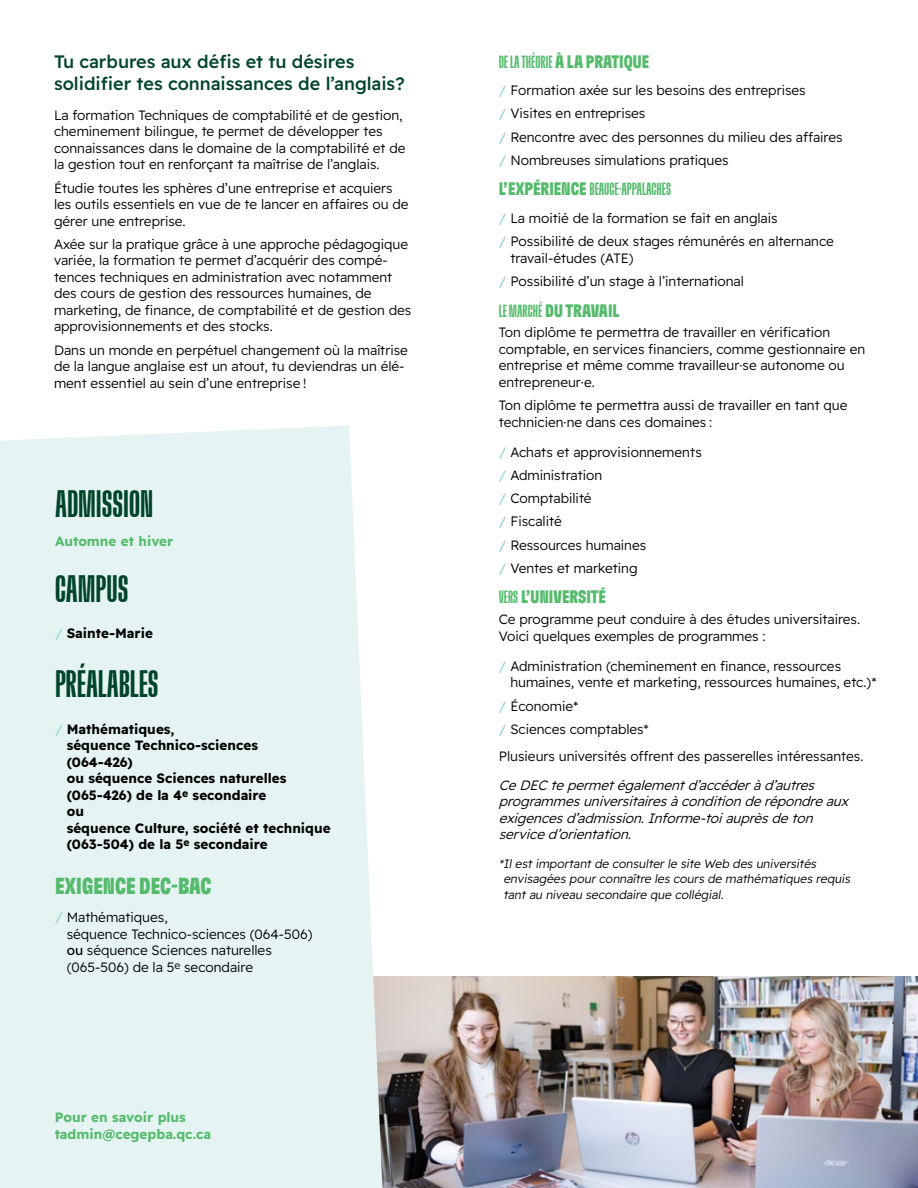
<style>
.page{position:relative;width:918px;height:1188px;background:#fff}
.page>*{position:absolute;margin:0;border:0;box-sizing:border-box;transform-origin:0 0}
.t1{font:39px "GT Flexa X Cm Md";color:#00452b}
.t2{font:23.1px "GT Flexa Cm Bl";color:#55bb6c}
.t3{font:500 18px/22.5px "Readex Pro";color:#00452b}
.t4{font:18px "GT Flexa X Cm Md";color:#55bb6c}
.t5{font:18px "GT Flexa Cm Bl";color:#55bb6c}
.t6{font:300 13.5px/16.5px "Readex Pro";color:#000}
.t7{font:700 13.5px/16.5px "Readex Pro";color:#000}
.t8{font:italic 300 13.5px/16.5px "Readex Pro";color:#000}
.t9{font:700 13.5px/16.5px "Readex Pro";color:#55bb6c}
.t10{font:italic 300 12px/15px "Readex Pro";color:#000}
.s1{font-weight:500;color:#9fd9dd}
.s2{font-weight:400}
.s3{font-family:"GT Flexa Cm Bl"}
.s4{font-family:"GT Flexa X Cm Md"}
</style>
<div class="page">
<img style="left:382px;top:976px;width:536px;height:212px">
<div style="left:0;top:425px;width:382px;height:763px;background:#e5f4f3"></div>
<h3 class="t3" style="left:54px;top:50px;width:352px">Tu carbures aux défis et tu désires solidifier tes connaissances de l’anglais?</h3>
<p class="t6" style="left:54px;top:107px;width:353px">La formation Techniques de comptabilité et de gestion, cheminement bilingue, te permet de développer tes connaissances dans le domaine de la comptabilité et de la gestion tout en renforçant ta maîtrise de l’anglais.</p>
<p class="t6" style="left:54px;top:180px;width:356px">Étudie toutes les sphères d’une entreprise et acquiers les outils essentiels en vue de te lancer en affaires ou de gérer une entreprise.</p>
<p class="t6" style="left:54px;top:236px;width:359px">Axée sur la pratique grâce à une approche pédagogique variée, la formation te permet d’acquérir des compé&shy;tences techniques en administration avec notamment des cours de gestion des ressources humaines, de marketing, de finance, de comptabilité et de gestion des approvisionnements et des stocks.</p>
<p class="t6" style="left:54px;top:342px;width:355px">Dans un monde en perpétuel changement où la maîtrise de la langue anglaise est un atout, tu deviendras un élé&shy;ment essentiel au sein d’une entreprise !</p>
<h1 class="t1" style="left:55px;top:482px;width:100px">ADMISSION</h1>
<p class="t9" style="left:55px;top:533px;width:120px">Automne et hiver</p>
<h1 class="t1" style="left:55px;top:567px;width:75px">CAMPUS</h1>
<p class="t7" style="left:55px;top:625px;width:99px"><span class="s1">/</span> Sainte-Marie</p>
<h1 class="t1" style="left:55px;top:661px;width:105px">PRÉALABLES</h1>
<p class="t7" style="left:67px;top:721px;width:266px;text-indent:-12px"><span class="s1">/</span> Mathématiques,<br>séquence Technico-sciences<br>(064-426)<br>ou séquence Sciences naturelles (065-426) de la 4<sup>e</sup> secondaire<br>ou<br>séquence Culture, société et technique (063-504) de la 5<sup>e</sup> secondaire</p>
<h2 class="t2" style="left:55px;top:872px;width:158px">EXIGENCE DEC-BAC</h2>
<p class="t6" style="left:67px;top:909px;width:247px;text-indent:-12px"><span class="s1">/</span> Mathématiques,<br>séquence Technico-sciences (064-506) <span class="s2">ou</span> séquence Sciences naturelles (065-506) de la 5<sup>e</sup> secondaire</p>
<p class="t9" style="left:55px;top:1109px;width:158px">Pour en savoir plus tadmin@cegepba.qc.ca</p>
<h3 class="t4" style="left:499px;top:51px;width:152px">DE LA THÉORIE <span class="s3">À LA PRATIQUE</span></h3>
<p class="t6" style="left:499px;top:79px;width:345px;line-height:23.2px"><span class="s1">/</span> Formation axée sur les besoins des entreprises<br><span class="s1">/</span> Visites en entreprises<br><span class="s1">/</span> Rencontre avec des personnes du milieu des affaires <span class="s1">/</span> Nombreuses simulations pratiques</p>
<h3 class="t4" style="left:499px;top:179px;width:174px"><span class="s3">L’EXPÉRIENCE</span> BEAUCE-APPALACHES</h3>
<p class="t6" style="left:499px;top:207px;width:337px;line-height:23.2px"><span class="s1">/</span> La moitié de la formation se fait en anglais<br><span class="s1">/</span> Possibilité de deux stages rémunérés en alternance</p>
<p class="t6" style="left:499px;top:246px;width:247px;line-height:23.2px;text-indent:12px">travail-études (ATE)<br><span class="s1">/</span> Possibilité d’un stage à l’international</p>
<h3 class="t5" style="left:499px;top:299px;width:122px"><span class="s4">LE MARCHÉ</span> DU TRAVAIL</h3>
<p class="t6" style="left:499px;top:325px;width:368px">Ton diplôme te permettra de travailler en vérification comptable, en services financiers, comme gestionnaire en entreprise et même comme travailleur·se autonome ou entrepreneur·e.</p>
<p class="t6" style="left:499px;top:397px;width:350px">Ton diplôme te permettra aussi de travailler en tant que technicien·ne dans ces domaines :</p>
<p class="t6" style="left:499px;top:440px;width:205px;line-height:23.2px"><span class="s1">/</span> Achats et approvisionnements <span class="s1">/</span> Administration<br><span class="s1">/</span> Comptabilité<br><span class="s1">/</span> Fiscalité<br><span class="s1">/</span> Ressources humaines<br><span class="s1">/</span> Ventes et marketing</p>
<h3 class="t5" style="left:499px;top:586px;width:109px"><span class="s4">VERS</span> L’UNIVERSITÉ</h3>
<p class="t6" style="left:499px;top:611px;width:363px">Ce programme peut conduire à des études universitaires.<br>Voici quelques exemples de programmes :</p>
<p class="t6" style="left:510px;top:658px;width:368px;text-indent:-12px"><span class="s1">/</span> Administration (cheminement en finance, ressources humaines, vente et marketing, ressources humaines, etc.)*</p>
<p class="t6" style="left:499px;top:694px;width:152px;line-height:23.2px"><span class="s1">/</span> Économie*<br><span class="s1">/</span> Sciences comptables*</p>
<p class="t6" style="left:499px;top:748px;width:366px">Plusieurs universités offrent des passerelles intéressantes.</p>
<p class="t8" style="left:499px;top:777px;width:357px">CeDECtepermetégalementd’accéderàd’autres programmesuniversitairesàconditionderépondreaux exigencesd’admission.Informe-toiauprèsdeton serviced’orientation.</p>
<p class="t10" style="left:503px;top:856px;width:351px;text-indent:-5px">*Ilestimportantde consulterle site Web desuniversités envisagéespourconnaître lescoursde mathématiquesrequis</p>
<p class="t10" style="left:503px;top:888px;width:225px">tantau niveau secondaire que collégial.</p>
</div>
